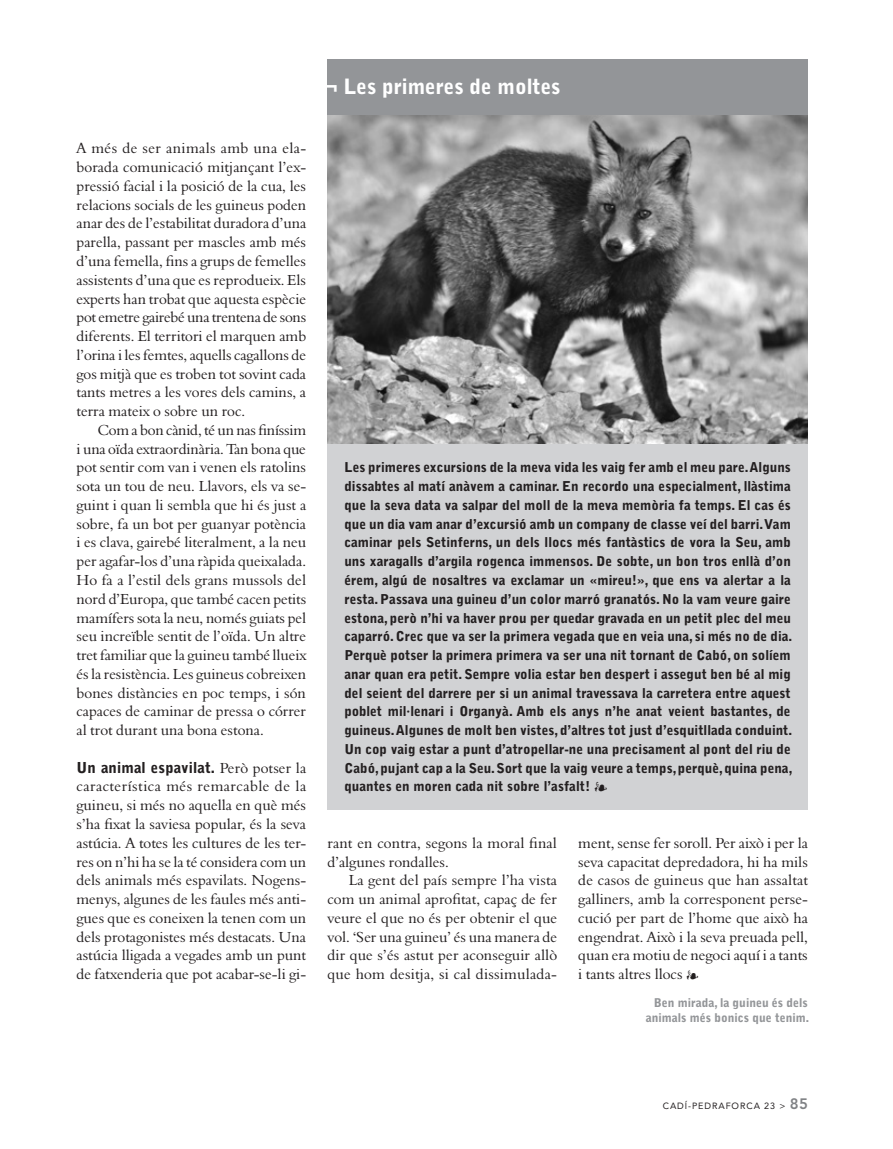
<style>
.page{position:relative;width:893px;height:1149px;background:#fff}
.page>*{position:absolute;margin:0;border:0;box-sizing:border-box;transform-origin:0 0}
.t1{font:900 21px "Bell Gothic";color:#fff}
.t2{font:15px/18.8px "Aldine 401 BT Roman A";color:#231f20;text-align:justify}
.t3{font:900 15px "Bell Gothic";letter-spacing:.01em;color:#231f20}
.t4{font:900 13.5px/18.8px "Bell Gothic";color:#231f20}
.t5{font:900 12px/15px "Bell Gothic";color:#939598;text-align:center}
.t6{font:9px "Avenir";letter-spacing:.1em;color:#231f20}
.s1{font-family:"Aldine 401 BT Roman A";font-weight:400}
.s2{font-weight:800;font-size:15px;color:#808285}
</style>
<div class="page">
<div style="left:327px;top:60px;width:481px;height:750px;background:#d1d2d4"></div>
<div style="left:327px;top:60px;width:481px;height:56px;background:#939598"></div>
<img style="left:327px;top:116px;width:481px;height:327px">
<p class="t2" style="left:77px;top:139px;width:231px">A més de ser animals amb una ela&shy;borada comunicació mitjançant l’ex&shy;pressió facial i la posició de la cua, les relacions socials de les guineus poden anar des de l’estabilitat duradora d’una parella, passant per mascles amb més d’una femella, fins a grups de femelles assistents d’una que es reprodueix. Els experts han trobat que aquesta espècie pot emetre gairebé una trentena de sons diferents. El territori el marquen amb l’orina i les femtes, aquells cagallons de gos mitjà que es troben tot sovint cada tants metres a les vores dels camins, a terra mateix o sobre un roc.</p>
<p class="t2" style="left:77px;top:420px;width:231px;text-indent:21px">Com a bon cànid, té un nas finíssim i una oïda extraordinària. Tan bona que pot sentir com van i venen els ratolins sota un tou de neu. Llavors, els va se&shy;guint i quan li sembla que hi és just a sobre, fa un bot per guanyar potència i es clava, gairebé literalment, a la neu per agafar-los d’una ràpida queixalada.<br>Ho fa a l’estil dels grans mussols del nord d’Europa, que també cacen petits mamífers sota la neu, només guiats pel seu increïble sentit de l’oïda. Un altre tret familiar que la guineu també llueix és la resistència. Les guineus cobreixen bones distàncies en poc temps, i són capaces de caminar de pressa o córrer al trot durant una bona estona.</p>
<p class="t3" style="left:77px;top:758px;width:231px">Un animal espavilat. <span class="s1">Però potser la</span></p>
<p class="t2" style="left:77px;top:776px;width:231px">característica més remarcable de la guineu, si més no aquella en què més s’ha fixat la saviesa popular, és la seva astúcia. A totes les cultures de les ter&shy;res on n’hi ha se la té considera com un dels animals més espavilats. Nogens&shy;menys, algunes de les faules més anti&shy;gues que es coneixen la tenen com un dels protagonistes més destacats. Una astúcia lligada a vegades amb un punt de fatxenderia que pot acabar-se-li gi-</p>
<h1 class="t1" style="left:325px;top:74px;width:237px">¬ Les primeres de moltes</h1>
<p class="t4" style="left:344px;top:458px;width:449px">Les primeres excursions de la meva vida les vaig fer amb el meu pare. Alguns dissabtes al matí anàvem a caminar. En recordo una especialment, llàstima que la seva data va salpar del moll de la meva memòria fa temps. El cas és que un dia vam anar d’excursió amb un company de classe veí del barri. Vam caminar pels Setinferns, un dels llocs més fantàstics de vora la Seu, amb uns xaragalls d’argila rogenca immensos. De sobte, un bon tros enllà d’on érem, algú de nosaltres va exclamar un «mireu!», que ens va alertar a la resta. Passava una guineu d’un color marró granatós. N o la vam veure gaire estona, però n’hi va haver prou per quedar gravada en un petit plec del meu caparró. Crec que va ser la primera vegada que en veia una, si més no de dia.<br>Perquè potser la primera primera va ser una nit tornant de Cabó, on solíem anar quan era petit. Sempre volia estar ben despert i assegut ben bé al mig del seient del darrere per si un animal travessava la carretera entre aquest poblet mil·lenari i Organyà. Amb els anys n’he anat veient bastantes, de guineus. Algunes de molt ben vistes, d’altres tot just d’esquitllada conduint.<br>Un cop vaig estar a punt d’atropellar-ne una precisament al pont del riu de Cabó, pujant cap a la Seu. Sort que la vaig veure a temps, perquè, quina pena, quantes en moren cada nit sobre l’asfalt!</p>
<p class="t2" style="left:327px;top:832px;width:231px">rant en contra, segons la moral final d’algunes rondalles.</p>
<p class="t2" style="left:327px;top:870px;width:231px;text-indent:21px">La gent del país sempre l’ha vista com un animal aprofitat, capaç de fer veure el que no és per obtenir el que vol. ‘Ser una guineu’ és una manera de dir que s’és astut per aconseguir allò que hom desitja, si cal dissimulada-</p>
<p class="t2" style="left:578px;top:832px;width:231px">ment, sense fer soroll. Per això i per la seva capacitat depredadora, hi ha mils de casos de guineus que han assaltat galliners, amb la corresponent perse&shy;cució per part de l’home que això ha engendrat. Això i la seva preuada pell, quan era motiu de negoci aquí i a tants i tants altres llocs</p>
<p class="t5" style="left:646px;top:994px;width:165px">Ben mirada, la guineu és dels animals més bonics que tenim.</p>
<p class="t6" style="left:663px;top:1100px;width:147px">CADÍ-PEDRAFORCA 23 &gt; <span class="s2">85</span></p>
</div>
